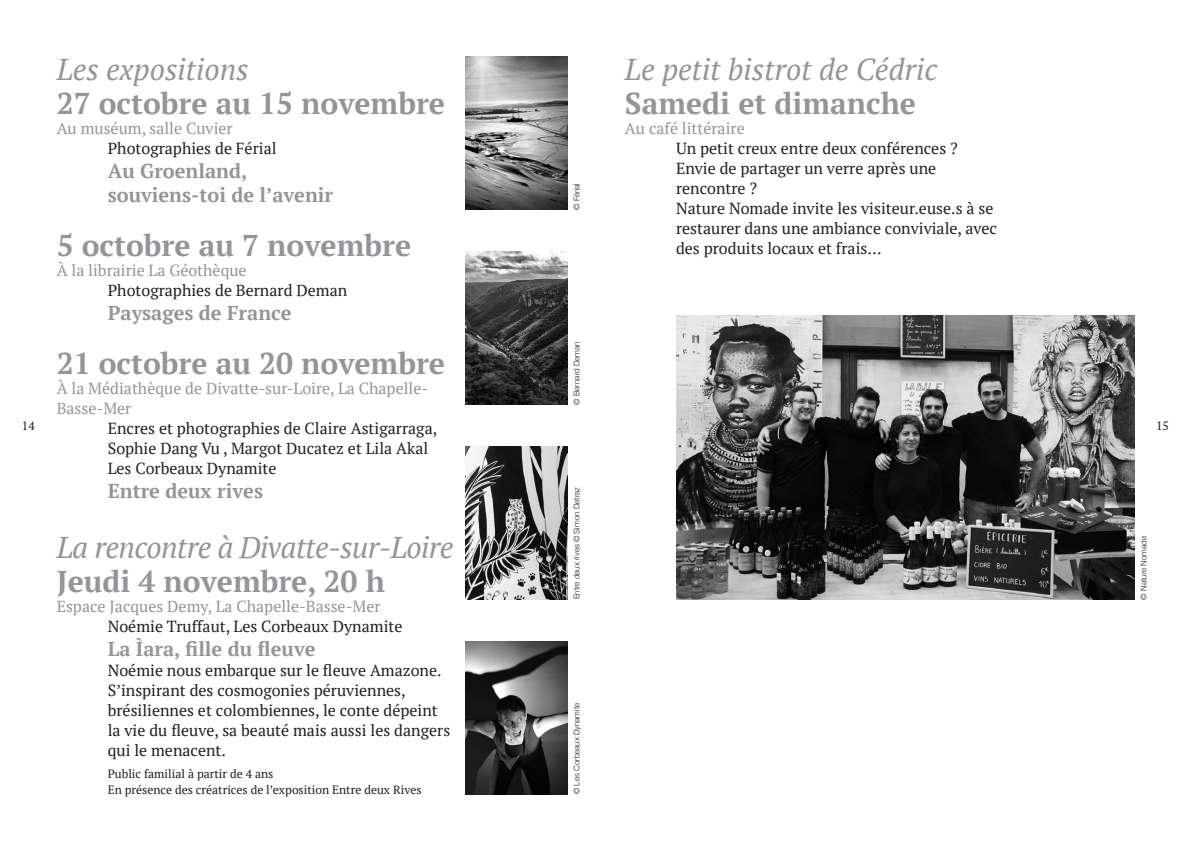
<style>
.page{position:relative;width:1191px;height:851px;background:#fff}
.page>*{position:absolute;margin:0;border:0;box-sizing:border-box;transform-origin:0 0}
.t1{font:700 30px "PT Serif";color:#939598}
.t2{font:italic 30px "PT Serif";color:#939598}
.t3{font:italic 30px "PT Serif";letter-spacing:-.02em;color:#939598}
.t4{font:700 20px/24px "PT Serif";color:#939598}
.t5{font:16px/20px "PT Serif";color:#231f20}
.t6{font:16px/20px "PT Serif";color:#939598}
.t7{font:12px/16px "PT Serif";color:#231f20}
.t8{font:300 8px "Helvetica Neue";color:#231f20}
</style>
<div class="page">
<img style="left:465px;top:57px;width:102px;height:153px">
<img style="left:465px;top:251px;width:102px;height:153px">
<img style="left:465px;top:641px;width:102px;height:153px">
<img style="left:465px;top:446px;width:102px;height:153px">
<img style="left:676px;top:315px;width:458px;height:284px">
<p class="t7" style="left:22px;top:417px;width:14px">14</p>
<h1 class="t2" style="left:57px;top:50px;width:193px">Les expositions</h1>
<h1 class="t1" style="left:57px;top:84px;width:390px">27 octobre au 15 novembre</h1>
<p class="t6" style="left:57px;top:118px;width:177px">Au muséum, salle Cuvier</p>
<p class="t5" style="left:108px;top:138px;width:170px">Photographies de Férial</p>
<p class="t4" style="left:108px;top:158px;width:227px">Au Groenland, souviens-toi de l’avenir</p>
<h1 class="t1" style="left:57px;top:226px;width:356px">5 octobre au 7 novembre</h1>
<p class="t6" style="left:57px;top:260px;width:191px">À la librairie La Géothèque</p>
<p class="t5" style="left:108px;top:280px;width:241px">Photographies de Bernard Deman</p>
<p class="t4" style="left:108px;top:300px;width:185px">Paysages de France</p>
<h1 class="t1" style="left:57px;top:344px;width:390px">21 octobre au 20 novembre</h1>
<p class="t6" style="left:57px;top:378px;width:373px">À la Médiathèque de Divatte-sur-Loire, La Chapelle-<br>Basse-Mer</p>
<p class="t5" style="left:108px;top:418px;width:331px">Encres et photographies de Claire Astigarraga,<br>Sophie Dang Vu , Margot Ducatez et Lila Akal<br>Les Corbeaux Dynamite</p>
<p class="t4" style="left:108px;top:478px;width:157px">Entre deux rives</p>
<h1 class="t3" style="left:57px;top:528px;width:398px">La rencontre à Divatte-sur-Loire</h1>
<h1 class="t1" style="left:57px;top:562px;width:330px">Jeudi 4 novembre, 20 h</h1>
<p class="t6" style="left:57px;top:596px;width:325px">Espace Jacques Demy, La Chapelle-Basse-Mer</p>
<p class="t5" style="left:108px;top:616px;width:296px">Noémie Truffaut, Les Corbeaux Dynamite</p>
<p class="t4" style="left:108px;top:636px;width:209px">La Ìara, fille du fleuve</p>
<p class="t5" style="left:108px;top:660px;width:344px">Noémie nous embarque sur le fleuve Amazone.<br>S’inspirant des cosmogonies péruviennes, brésiliennes et colombiennes, le conte dépeint la vie du fleuve, sa beauté mais aussi les dangers qui le menacent.</p>
<p class="t7" style="left:108px;top:765px;width:315px">Public familial à partir de 4 ans<br>En présence des créatrices de l’exposition Entre deux Rives</p>
<p class="t8" style="left:570px;top:210px;width:28px;rotate:-90deg">© Férial</p>
<p class="t8" style="left:570px;top:404px;width:65px;rotate:-90deg">© Bernard Deman</p>
<p class="t8" style="left:570px;top:599px;width:114px;rotate:-90deg">Entre deux rives © Simon Detraz</p>
<p class="t8" style="left:570px;top:794px;width:93px;rotate:-90deg">© Les Corbeaux Dynamite</p>
<h1 class="t2" style="left:625px;top:50px;width:314px">Le petit bistrot de Cédric</h1>
<h1 class="t1" style="left:625px;top:84px;width:292px">Samedi et dimanche</h1>
<p class="t6" style="left:625px;top:118px;width:121px">Au café littéraire</p>
<p class="t5" style="left:676px;top:138px;width:322px">Un petit creux entre deux conférences ?<br>Envie de partager un verre après une rencontre ?<br>Nature Nomade invite les visiteur.euse.s à se restaurer dans une ambiance conviviale, avec des produits locaux et frais…</p>
<p class="t7" style="left:1156px;top:417px;width:14px">15</p>
<p class="t8" style="left:1137px;top:599px;width:65px;rotate:-90deg">© Nature Nomade</p>
</div>
